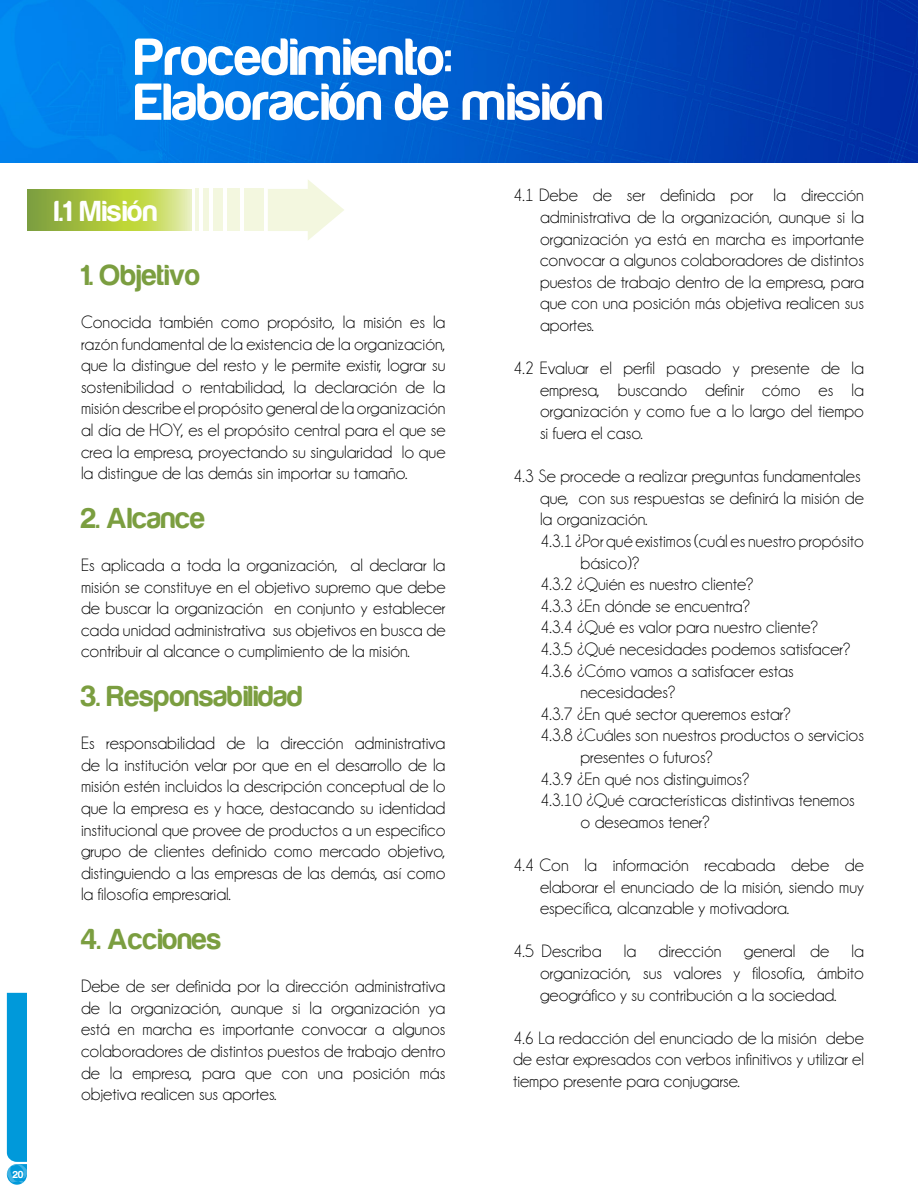
<style>
.page{position:relative;width:918px;height:1188px;background:#fff}
.page>*{position:absolute;margin:0;border:0;box-sizing:border-box;transform-origin:0 0}
.t1{font:54px/45px "Harabara";letter-spacing:.01em;color:#fff}
.t2{font:30px "Harabara";letter-spacing:.01em;color:#7b9e40}
.t3{font:30px "Harabara";letter-spacing:.025em;color:#fff}
.t4{font:18px/21.6px "Champagne&Limousines";color:#000;text-align:justify}
.t5{font:10.5px "Harabara";color:#fff}
</style>
<div class="page">
<svg style="left:7px;top:993px;width:20px;height:192px;background:#0a9ddb"></svg>
<img style="left:0;top:0;width:918px;height:162px">
<svg style="left:27px;top:189px;width:164px;height:41px;background:#b0c84f"></svg>
<hr style="left:195px;top:189px;width:3px;height:42px;background:#f3f7df">
<div style="left:244px;top:189px;width:19px;height:42px;background:#f3f7df"></div>
<div style="left:227px;top:189px;width:13px;height:42px;background:#f3f7df"></div>
<div style="left:213px;top:189px;width:9px;height:42px;background:#f3f7df"></div>
<div style="left:203px;top:189px;width:5px;height:42px;background:#f3f7df"></div>
<svg style="left:268px;top:180px;width:76px;height:60px"></svg>
<p class="t5" style="left:13px;top:1169px;width:12px">20</p>
<h1 class="t1" style="left:135px;top:35px;width:470px">Procedimiento:<br>Elaboración de misión</h1>
<h2 class="t3" style="left:54px;top:196px;width:104px">I.1 Misión</h2>
<h2 class="t2" style="left:81px;top:259px;width:121px">1. Objetivo</h2>
<p class="t4" style="left:81px;top:311px;width:366px">Conocida también como propósito, la misión es la razón fundamental de la existencia de la organización, que la distingue del resto y le permite existir, lograr su sostenibilidad o rentabilidad, la declaración de la misión describe el propósito general de la organización al día de HOY, es el propósito central para el que se crea la empresa, proyectando su singularidad lo que la distingue de las demás sin importar su tamaño.</p>
<h2 class="t2" style="left:81px;top:502px;width:126px">2. Alcance</h2>
<p class="t4" style="left:81px;top:554px;width:366px">Es aplicada a toda la organización, al declarar la misión se constituye en el objetivo supremo que debe de buscar la organización en conjunto y establecer cada unidad administrativa sus objetivos en busca de contribuir al alcance o cumplimiento de la misión.</p>
<h2 class="t2" style="left:81px;top:680px;width:223px">3. Responsabilidad</h2>
<p class="t4" style="left:81px;top:732px;width:366px">Es responsabilidad de la dirección administrativa de la institución velar por que en el desarrollo de la misión estén incluidos la descripción conceptual de lo que la empresa es y hace, destacando su identidad institucional que provee de productos a un especifico grupo de clientes definido como mercado objetivo, distinguiendo a las empresas de las demás, así como la filosofía empresarial.</p>
<h2 class="t2" style="left:81px;top:923px;width:142px">4. Acciones</h2>
<p class="t4" style="left:81px;top:975px;width:366px">Debe de ser definida por la dirección administrativa de la organización, aunque si la organización ya está en marcha es importante convocar a algunos colaboradores de distintos puestos de trabajo dentro de la empresa, para que con una posición más objetiva realicen sus aportes.</p>
<p class="t4" style="left:540px;top:185px;width:326px;text-indent:-27px">4.1 Debe de ser definida por la dirección administrativa de la organización, aunque si la organización ya está en marcha es importante convocar a algunos colaboradores de distintos puestos de trabajo dentro de la empresa, para que con una posición más objetiva realicen sus aportes.</p>
<p class="t4" style="left:540px;top:357px;width:326px;text-indent:-27px">4.2 Evaluar el perfil pasado y presente de la empresa, buscando definir cómo es la organización y como fue a lo largo del tiempo si fuera el caso.</p>
<p class="t4" style="left:513px;top:465px;width:349px">4.3 Se procede a realizar preguntas fundamentales</p>
<p class="t4" style="left:540px;top:487px;width:326px">que, con sus respuestas se definirá la misión de</p>
<p class="t4" style="left:540px;top:509px;width:109px">la organización.</p>
<p class="t4" style="left:540px;top:530px;width:326px">4.3.1 ¿Por qué existimos (cuál es nuestro propósito</p>
<p class="t4" style="left:580px;top:552px;width:60px">básico)?</p>
<p class="t4" style="left:540px;top:573px;width:215px">4.3.2 ¿Quién es nuestro cliente?</p>
<p class="t4" style="left:540px;top:595px;width:211px">4.3.3 ¿En dónde se encuentra?</p>
<p class="t4" style="left:540px;top:617px;width:279px">4.3.4 ¿Qué es valor para nuestro cliente?</p>
<p class="t4" style="left:540px;top:638px;width:312px">4.3.5 ¿Qué necesidades podemos satisfacer?</p>
<p class="t4" style="left:540px;top:660px;width:255px">4.3.6 ¿Cómo vamos a satisfacer estas</p>
<p class="t4" style="left:580px;top:681px;width:96px">necesidades?</p>
<p class="t4" style="left:540px;top:703px;width:252px">4.3.7 ¿En qué sector queremos estar?</p>
<p class="t4" style="left:540px;top:725px;width:325px">4.3.8 ¿Cuáles son nuestros productos o servicios</p>
<p class="t4" style="left:580px;top:746px;width:134px">presentes o futuros?</p>
<p class="t4" style="left:540px;top:768px;width:211px">4.3.9 ¿En qué nos distinguimos?</p>
<p class="t4" style="left:540px;top:789px;width:316px">4.3.10 ¿Qué características distintivas tenemos</p>
<p class="t4" style="left:580px;top:811px;width:130px">o deseamos tener?</p>
<p class="t4" style="left:540px;top:854px;width:326px;text-indent:-27px">4.4 Con la información recabada debe de elaborar el enunciado de la misión, siendo muy específica, alcanzable y motivadora.</p>
<p class="t4" style="left:540px;top:941px;width:326px;text-indent:-27px">4.5 Describa la dirección general de la organización, sus valores y filosofía, ámbito geográfico y su contribución a la sociedad.</p>
<p class="t4" style="left:513px;top:1027px;width:353px">4.6 La redacción del enunciado de la misión debe de estar expresados con verbos infinitivos y utilizar el tiempo presente para conjugarse.</p>
</div>
